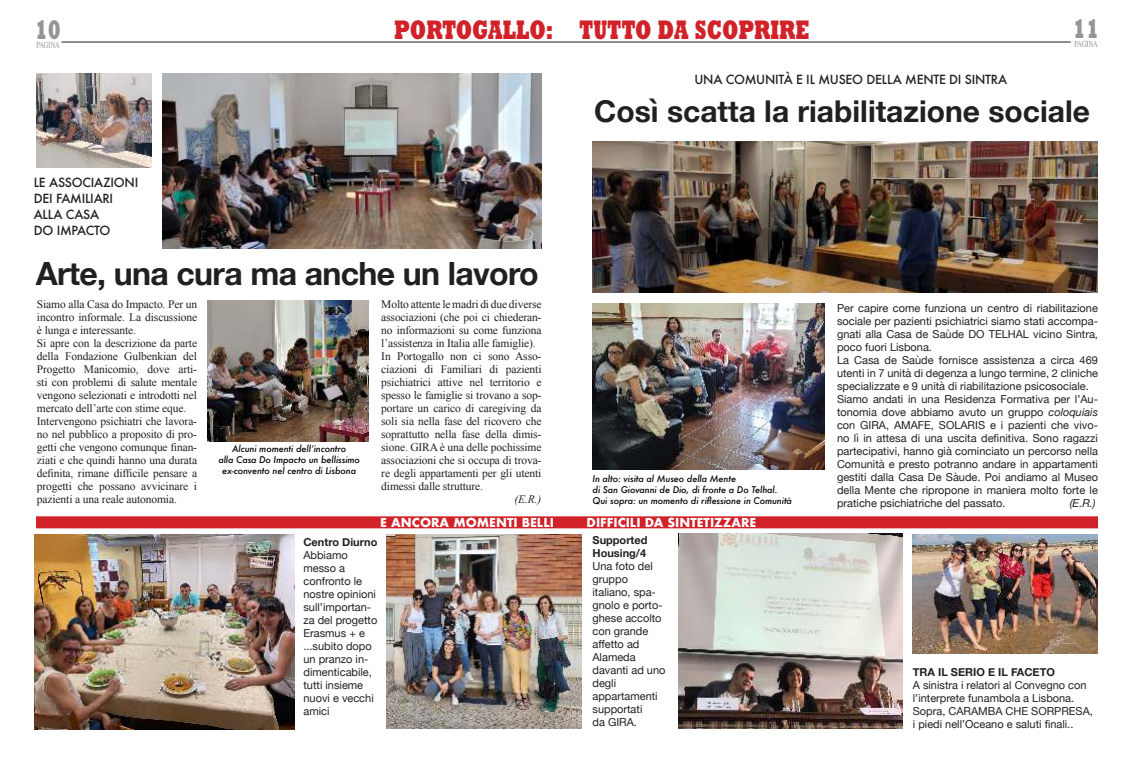
<style>
.page{position:relative;width:1134px;height:766px;background:#fff}
.page>*{position:absolute;margin:0;border:0;box-sizing:border-box;transform-origin:0 0}
.t1{font:700 32px "Helvetica Neue";letter-spacing:-.02em;color:#221f1f}
.t2{font:700 30px "Helvetica Neue";color:#221f1f}
.t3{font:800 27.2px "Rockwell Std";color:#d12229;scale:.7 1}
.t4{font:800 27.2px "Rockwell Std";color:#939597;scale:.7 1}
.t5{font:500 12.2px/15.8px "Futura";letter-spacing:-.02em;color:#221f1f}
.t6{font:700 12px "Futura";color:#fff}
.t7{font:11.5px/13px "Times New Roman";letter-spacing:-.01em;color:#221f1f}
.t8{font:italic 11.5px "Times New Roman";color:#221f1f}
.t9{font:11px/13px "Helvetica Neue";color:#221f1f}
.t10{font:700 11px/13px "Helvetica Neue";color:#221f1f}
.t11{font:italic 11px "Helvetica Neue";color:#221f1f}
.t12{font:9.1px "Times";color:#939597;scale:.7 1}
.t13{font:italic 500 9px/11px "Futura";letter-spacing:-.01em;color:#000}
.s1{font-style:italic}
</style>
<div class="page">
<hr style="left:61px;top:42px;width:1010px;height:1px;background:#221f1f">
<img style="left:163px;top:74px;width:378px;height:175px">
<div style="left:36px;top:516px;width:1062px;height:12px;background:#d12229"></div>
<img style="left:36px;top:74px;width:116px;height:94px">
<img style="left:592px;top:303px;width:233px;height:166px">
<img style="left:35px;top:534px;width:260px;height:195px">
<img style="left:592px;top:142px;width:506px;height:150px">
<img style="left:913px;top:534px;width:184px;height:119px">
<img style="left:208px;top:300px;width:160px;height:141px">
<img style="left:386px;top:534px;width:195px;height:193px">
<img style="left:678px;top:533px;width:225px;height:194px">
<h3 class="t4" style="left:35px;top:13px;width:39px">10</h3>
<p class="t12" style="left:36px;top:41px;width:35px">PAGINA</p>
<p class="t5" style="left:34px;top:175px;width:106px">LE ASSOCIAZIONI<br>DEI FAMILIARI<br>ALLA CASA<br>DO IMPACTO</p>
<h3 class="t3" style="left:394px;top:14px;width:229px">PORTOGALLO:</h3>
<h1 class="t1" style="left:36px;top:260px;width:504px">Arte, una cura ma anche un lavoro</h1>
<p class="t7" style="left:37px;top:299px;width:162px">Siamo alla Casa do Impacto. Per un incontro informale. La discussione è lunga e interessante.<br>Si apre con la descrizione da parte della Fondazione Gulbenkian del Progetto Manicomio, dove arti&shy;sti con problemi di salute mentale vengono selezionati e introdotti nel mercato dell’arte con stime eque.<br>Intervengono psichiatri che lavora&shy;no nel pubblico a proposito di pro&shy;getti che vengono comunque finan&shy;ziati e che quindi hanno una durata definita, rimane difficile pensare a progetti che possano avvicinare i pazienti a una reale autonomia.</p>
<p class="t7" style="left:381px;top:299px;width:162px">Molto attente le madri di due diverse associazioni (che poi ci chiederan&shy;no informazioni su come funziona l’assistenza in Italia alle famiglie).<br>In Portogallo non ci sono Asso&shy;ciazioni di Familiari di pazienti psichiatrici attive nel territorio e spesso le famiglie si trovano a sop&shy;portare un carico di caregiving da soli sia nella fase del ricovero che soprattutto nella fase della dimis&shy;sione. GIRA è una delle pochissime associazioni che si occupa di trova&shy;re degli appartamenti per gli utenti dimessi dalle strutture.</p>
<p class="t13" style="left:218px;top:443px;width:143px;text-align:center">Alcuni momenti dell’incontro<br>alla Casa Do Impacto un bellissimo ex-convento nel centro di Lisbona</p>
<p class="t8" style="left:515px;top:495px;width:28px">(E.R.)</p>
<h3 class="t3" style="left:579px;top:14px;width:331px">TUTTO DA SCOPRIRE</h3>
<h3 class="t4" style="left:1073px;top:13px;width:39px">11</h3>
<p class="t12" style="left:1074px;top:41px;width:35px">PAGINA</p>
<p class="t5" style="left:694px;top:71px;width:314px">UNA COMUNITÀ E IL MUSEO DELLA MENTE DI SINTRA</p>
<h2 class="t2" style="left:594px;top:99px;width:497px">Così scatta la riabilitazione sociale</h2>
<p class="t13" style="left:592px;top:473px;width:201px">In alto: visita al Museo della Mente<br>di San Giovanni de Dio, di fronte a Do Telhal.<br>Qui sopra: un momento di riflessione in Comunità</p>
<p class="t9" style="left:837px;top:302px;width:262px">Per capire come funziona un centro di riabilitazione sociale per pazienti psichiatrici siamo stati accompa&shy;gnati alla Casa de Saùde DO TELHAL vicino Sintra, poco fuori Lisbona.<br>La Casa de Saùde fornisce assistenza a circa 469 utenti in 7 unità di degenza a lungo termine, 2 cliniche specializzate e 9 unità di riabilitazione psicosociale.<br>Siamo andati in una Residenza Formativa per l’Au&shy;tonomia dove abbiamo avuto un gruppo <span class="s1">coloquiais </span>con GIRA, AMAFE, SOLARIS e i pazienti che vivo&shy;no lì in attesa di una uscita definitiva. Sono ragazzi partecipativi, hanno già cominciato un percorso nella Comunità e presto potranno andare in appartamenti gestiti dalla Casa De Sàude. Poi andiamo al Museo della Mente che ripropone in maniera molto forte le pratiche psichiatriche del passato.</p>
<p class="t11" style="left:1070px;top:497px;width:28px">(E.R.)</p>
<p class="t6" style="left:380px;top:515px;width:175px">E ANCORA MOMENTI BELLI</p>
<p class="t6" style="left:587px;top:515px;width:171px">DIFFICILI DA SINTETIZZARE</p>
<p class="t10" style="left:303px;top:535px;width:75px">Centro Diurno</p>
<p class="t9" style="left:303px;top:549px;width:75px">Abbiamo messo a confronto le nostre opinioni sull’importan&shy;za del progetto<br>Erasmus + e ...subito dopo un pranzo in&shy;dimenticabile, tutti insieme nuovi e vecchi amici</p>
<p class="t10" style="left:592px;top:534px;width:57px">Supported<br>Housing/4</p>
<p class="t9" style="left:592px;top:560px;width:74px">Una foto del gruppo italiano, spa&shy;gnolo e porto&shy;ghese accolto con grande affetto ad<br>Alameda davanti ad uno degli appartamenti supportati<br>da GIRA.</p>
<p class="t10" style="left:913px;top:665px;width:144px">TRA IL SERIO E IL FACETO</p>
<p class="t9" style="left:913px;top:678px;width:182px">A sinistra i relatori al Convegno con l’interprete funambola a Lisbona.<br>Sopra, CARAMBA CHE SORPRESA, i piedi nell’Oceano e saluti finali..</p>
</div>
